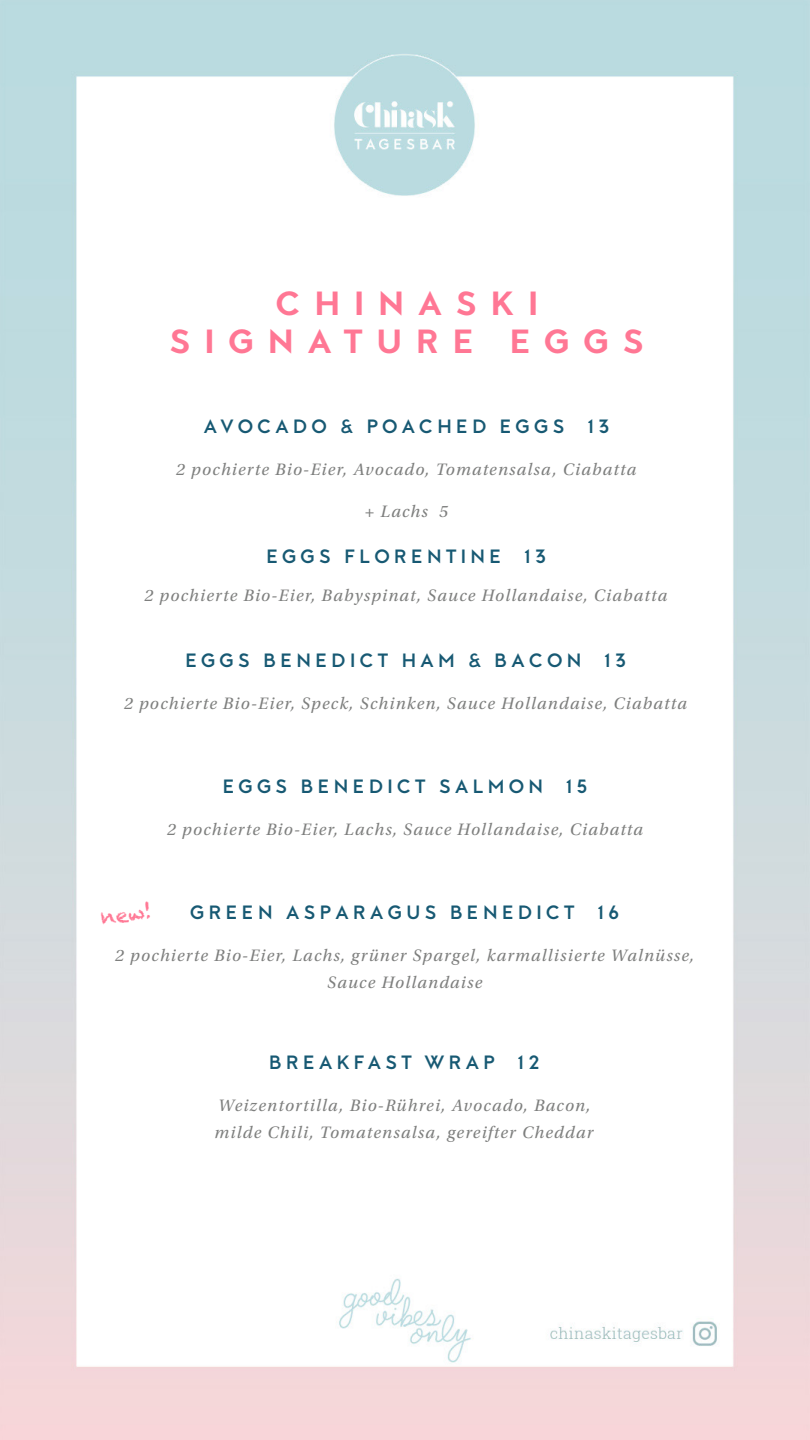
<style>
.page{position:relative;width:810px;height:1440px;background:#fff}
.page>*{position:absolute;margin:0;border:0;box-sizing:border-box;transform-origin:0 0}
.Menu_Section{font:900 33.75px "MTT Milano";letter-spacing:.41em;color:#ff7794}
.t1{font:20.25px "Chalkduster";color:#ff7794}
.Menu_Section-2{font:700 19.35px "MTT Milano";letter-spacing:.225em;color:#175973}
.Menu_Section-3{font:italic 17.48px "Utopia Std";letter-spacing:.07em;color:#7e7f7e}
</style>
<div class="page">
<img style="left:0;top:0;width:810px;height:1440px">
<p class="Menu_Section" style="left:276px;top:284px;width:264px">CHINASKI</p>
<p class="Menu_Section" style="left:169px;top:322px;width:476px">SIGNATURE EGGS</p>
<p class="Menu_Section-2" style="left:204px;top:415px;width:407px">AVOCADO &amp; POACHED EGGS 13</p>
<p class="Menu_Section-3" style="left:176px;top:460px;width:462px">2 pochierte Bio-Eier, Avocado, Tomatensalsa, Ciabatta</p>
<p class="Menu_Section-3" style="left:365px;top:502px;width:84px">+ Lachs 5</p>
<p class="Menu_Section-2" style="left:266px;top:545px;width:281px">EGGS FLORENTINE 13</p>
<p class="Menu_Section-3" style="left:145px;top:586px;width:524px">2 pochierte Bio-Eier, Babyspinat, Sauce Hollandaise, Ciabatta</p>
<p class="Menu_Section-2" style="left:185px;top:649px;width:443px">EGGS BENEDICT HAM &amp; BACON 13</p>
<p class="Menu_Section-3" style="left:124px;top:694px;width:564px">2 pochierte Bio-Eier, Speck, Schinken, Sauce Hollandaise, Ciabatta</p>
<p class="Menu_Section-2" style="left:223px;top:775px;width:366px">EGGS BENEDICT SALMON 15</p>
<p class="Menu_Section-3" style="left:167px;top:820px;width:478px">2 pochierte Bio-Eier, Lachs, Sauce Hollandaise, Ciabatta</p>
<p class="t1" style="left:99px;top:906px;width:53px;rotate:-7deg">new!</p>
<p class="Menu_Section-2" style="left:190px;top:901px;width:431px">GREEN ASPARAGUS BENEDICT 16</p>
<p class="Menu_Section-3" style="left:115px;top:946px;width:581px">2 pochierte Bio-Eier, Lachs, grüner Spargel, karmallisierte Walnüsse,</p>
<p class="Menu_Section-3" style="left:327px;top:973px;width:157px">Sauce Hollandaise</p>
<p class="Menu_Section-2" style="left:269px;top:1051px;width:272px">BREAKFAST WRAP 12</p>
<p class="Menu_Section-3" style="left:218px;top:1096px;width:374px">Weizentortilla, Bio-Rührei, Avocado, Bacon,</p>
<p class="Menu_Section-3" style="left:215px;top:1123px;width:380px">milde Chili, Tomatensalsa, gereifter Cheddar</p>
</div>
